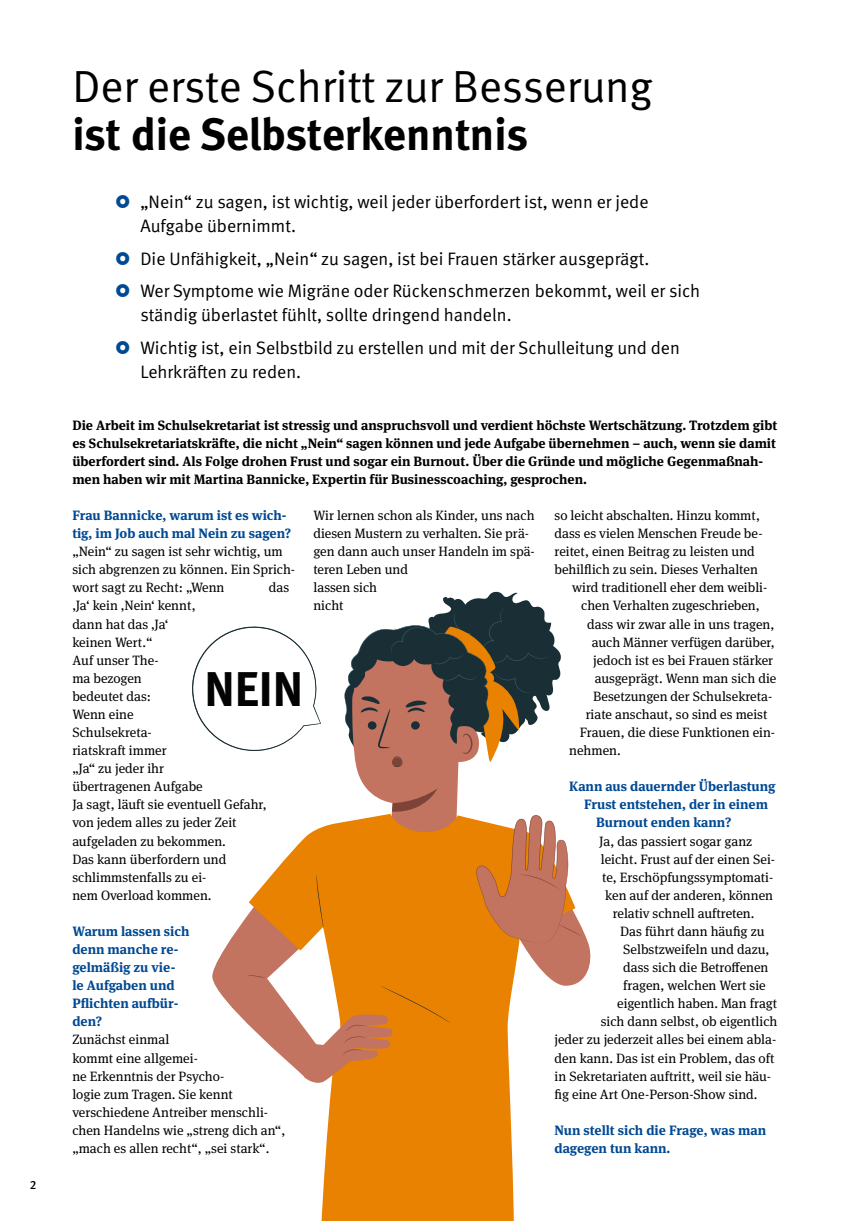
<style>
.page{position:relative;width:851px;height:1221px;background:#fff}
.page>*{position:absolute;margin:0;border:0;box-sizing:border-box;transform-origin:0 0}
.t1{font:700 48.75px "DGUV Meta";color:#030304}
._01_Überschriften_H1{font:45px/48px "DGUV Meta";color:#000}
.t2{font:18px/24px "DGUV Meta";color:#000}
._02_Fließtext_Fließtext{font:13.5px/18px "DGUV Meta Serif";color:#000}
.Vorspanntext_im_Rahmen{font:700 13.5px/18px "DGUV Meta Serif";color:#000}
._02_Fließtext_Interview_Frage{font:700 13.5px/18px "DGUV Meta Serif";color:#004993}
.t3{font:500 12px "DGUV Meta";color:#000}
.s1{font-weight:700}
</style>
<div class="page">
<div style="left:321px;top:1085px;width:193px;height:135px;background:#e88200"></div>
<svg style="left:192px;top:591px;width:399px;height:494px"></svg>
<p class="t3" style="left:30px;top:1177px;width:8px">2</p>
<h2 class="_01_Überschriften_H1" style="left:72px;top:63px;width:581px">Der erste Schritt zur Besserung <span class="s1">ist die Selbsterkenntnis</span></h2>
<p class="t2" style="left:140px;top:190px;width:509px">„Nein“ zu sagen, ist wichtig, weil jeder überfordert ist, wenn er jede<br>Aufgabe übernimmt.</p>
<p class="t2" style="left:140px;top:247px;width:510px">Die Unfähigkeit, „Nein“ zu sagen, ist bei Frauen stärker ausgeprägt.</p>
<p class="t2" style="left:140px;top:279px;width:561px">Wer Symptome wie Migräne oder Rückenschmerzen bekommt, weil er sich ständig überlastet fühlt, sollte dringend handeln.</p>
<p class="t2" style="left:140px;top:336px;width:541px">Wichtig ist, ein Selbstbild zu erstellen und mit der Schulleitung und den<br>Lehrkräften zu reden.</p>
<p class="Vorspanntext_im_Rahmen" style="left:72px;top:416px;width:706px">Die Arbeit im Schulsekretariat ist stressig und anspruchsvoll und verdient höchste Wertschätzung. Trotzdem gibt es Schulsekretariatskräfte, die nicht „Nein“ sagen können und jede Aufgabe übernehmen – auch, wenn sie damit überfordert sind. Als Folge drohen Frust und sogar ein Burnout. Über die Gründe und mögliche Gegenmaßnah&shy;men haben wir mit Martina Bannicke, Expertin für Businesscoaching, gesprochen.</p>
<p class="_02_Fließtext_Interview_Frage" style="left:72px;top:506px;width:220px">Frau Bannicke, warum ist es wich&shy;tig, im Job auch mal Nein zu sagen?</p>
<p class="_02_Fließtext_Fließtext" style="left:72px;top:543px;width:224px">„Nein“ zu sagen ist sehr wichtig, um sich abgrenzen zu können. Ein Sprich&shy;wort sagt zu Recht: „Wenn</p>
<p class="_02_Fließtext_Fließtext" style="left:313px;top:506px;width:223px">Wir lernen schon als Kinder, uns nach diesen Mustern zu verhalten. Sie prä&shy;gen dann auch unser Handeln im spä&shy;teren Leben und<br>lassen sich<br>nicht</p>
<p class="_02_Fließtext_Fließtext" style="left:554px;top:506px;width:207px">so leicht abschalten. Hinzu kommt,</p>
<p class="_02_Fließtext_Fließtext" style="left:554px;top:525px;width:209px">dass es vielen Menschen Freude be-</p>
<p class="_02_Fließtext_Fließtext" style="left:554px;top:543px;width:202px">reitet, einen Beitrag zu leisten und</p>
<p class="_02_Fließtext_Fließtext" style="left:554px;top:561px;width:205px">behilflich zu sein. Dieses Verhalten</p>
<p class="_02_Fließtext_Fließtext" style="left:572px;top:579px;width:197px">wird traditionell eher dem weibli-</p>
<p class="_02_Fließtext_Fließtext" style="left:581px;top:597px;width:180px">chen Verhalten zugeschrieben,</p>
<p class="_02_Fließtext_Fließtext" style="left:587px;top:615px;width:189px">dass wir zwar alle in uns tragen,</p>
<p class="_02_Fließtext_Fließtext" style="left:591px;top:633px;width:184px">auch Männer verfügen darüber,</p>
<p class="_02_Fließtext_Fließtext" style="left:593px;top:651px;width:181px">jedoch ist es bei Frauen stärker</p>
<p class="_02_Fließtext_Fließtext" style="left:594px;top:669px;width:183px">ausgeprägt. Wenn man sich die</p>
<p class="_02_Fließtext_Fließtext" style="left:593px;top:687px;width:180px">Besetzungen der Schulsekreta-</p>
<p class="_02_Fließtext_Fließtext" style="left:585px;top:705px;width:183px">riate anschaut, so sind es meist</p>
<p class="_02_Fließtext_Fließtext" style="left:579px;top:723px;width:197px">Frauen, die diese Funktionen ein-</p>
<p class="_02_Fließtext_Fließtext" style="left:569px;top:741px;width:53px">nehmen.</p>
<p class="_02_Fließtext_Interview_Frage" style="left:569px;top:777px;width:208px">Kann aus dauernder Überlastung</p>
<p class="_02_Fließtext_Interview_Frage" style="left:584px;top:795px;width:185px">Frust entstehen, der in einem</p>
<p class="_02_Fließtext_Interview_Frage" style="left:596px;top:813px;width:137px">Burnout enden kann?</p>
<p class="_02_Fließtext_Fließtext" style="left:599px;top:832px;width:154px">Ja, das passiert sogar ganz</p>
<p class="_02_Fließtext_Fließtext" style="left:600px;top:850px;width:176px">leicht. Frust auf der einen Sei-</p>
<p class="_02_Fließtext_Fließtext" style="left:602px;top:868px;width:173px">te, Erschöpfungssymptomati-</p>
<p class="_02_Fließtext_Fließtext" style="left:605px;top:886px;width:169px">ken auf der anderen, können</p>
<p class="_02_Fließtext_Fließtext" style="left:612px;top:904px;width:143px">relativ schnell auftreten.</p>
<p class="_02_Fließtext_Fließtext" style="left:620px;top:922px;width:146px">Das führt dann häufig zu</p>
<p class="_02_Fließtext_Fließtext" style="left:623px;top:940px;width:148px">Selbstzweifeln und dazu,</p>
<p class="_02_Fließtext_Fließtext" style="left:623px;top:958px;width:147px">dass sich die Betroffenen</p>
<p class="_02_Fließtext_Fließtext" style="left:623px;top:976px;width:144px">fragen, welchen Wert sie</p>
<p class="_02_Fließtext_Fließtext" style="left:617px;top:994px;width:161px">eigentlich haben. Man fragt</p>
<p class="_02_Fließtext_Fließtext" style="left:600px;top:1012px;width:178px">sich dann selbst, ob eigentlich</p>
<p class="_02_Fließtext_Fließtext" style="left:554px;top:1030px;width:223px">jeder zu jederzeit alles bei einem abla-</p>
<p class="_02_Fließtext_Fließtext" style="left:554px;top:1049px;width:221px">den kann. Das ist ein Problem, das oft</p>
<p class="_02_Fließtext_Fließtext" style="left:554px;top:1067px;width:218px">in Sekretariaten auftritt, weil sie häu-</p>
<p class="_02_Fließtext_Fließtext" style="left:554px;top:1085px;width:204px">fig eine Art One-Person-Show sind.</p>
<p class="_02_Fließtext_Interview_Frage" style="left:554px;top:1121px;width:213px">Nun stellt sich die Frage, was man dagegen tun kann.</p>
<p class="_02_Fließtext_Fließtext" style="left:269px;top:579px;width:22px">das</p>
<p class="_02_Fließtext_Fließtext" style="left:72px;top:597px;width:196px">‚Ja‘ kein ‚Nein‘ kennt,<br>dann hat das ‚Ja‘<br>keinen Wert.“<br>Auf unser The-<br>ma bezogen<br>bedeutet das:<br>Wenn eine<br>Schulsekreta-<br>riatskraft immer<br>„Ja“ zu jeder ihr<br>übertragenen Aufgabe<br>Ja sagt, läuft sie eventuell Gefahr, von jedem alles zu jeder Zeit aufgeladen zu bekommen.<br>Das kann überfordern und schlimmstenfalls zu ei-<br>nem Overload kommen.</p>
<p class="_02_Fließtext_Interview_Frage" style="left:72px;top:922px;width:118px">Warum lassen sich denn manche re&shy;gelmäßig zu vie&shy;le Aufgaben und<br>Pflichten aufbür&shy;den?</p>
<p class="_02_Fließtext_Fließtext" style="left:72px;top:1030px;width:214px">Zunächst einmal<br>kommt eine allgemei-<br>ne Erkenntnis der Psycho-<br>logie zum Tragen. Sie kennt verschiedene Antreiber menschli&shy;chen Handelns wie „streng dich an“, „mach es allen recht“, „sei stark“.</p>
<p class="t1" style="left:204px;top:660px;width:100px">NEIN</p>
</div>
